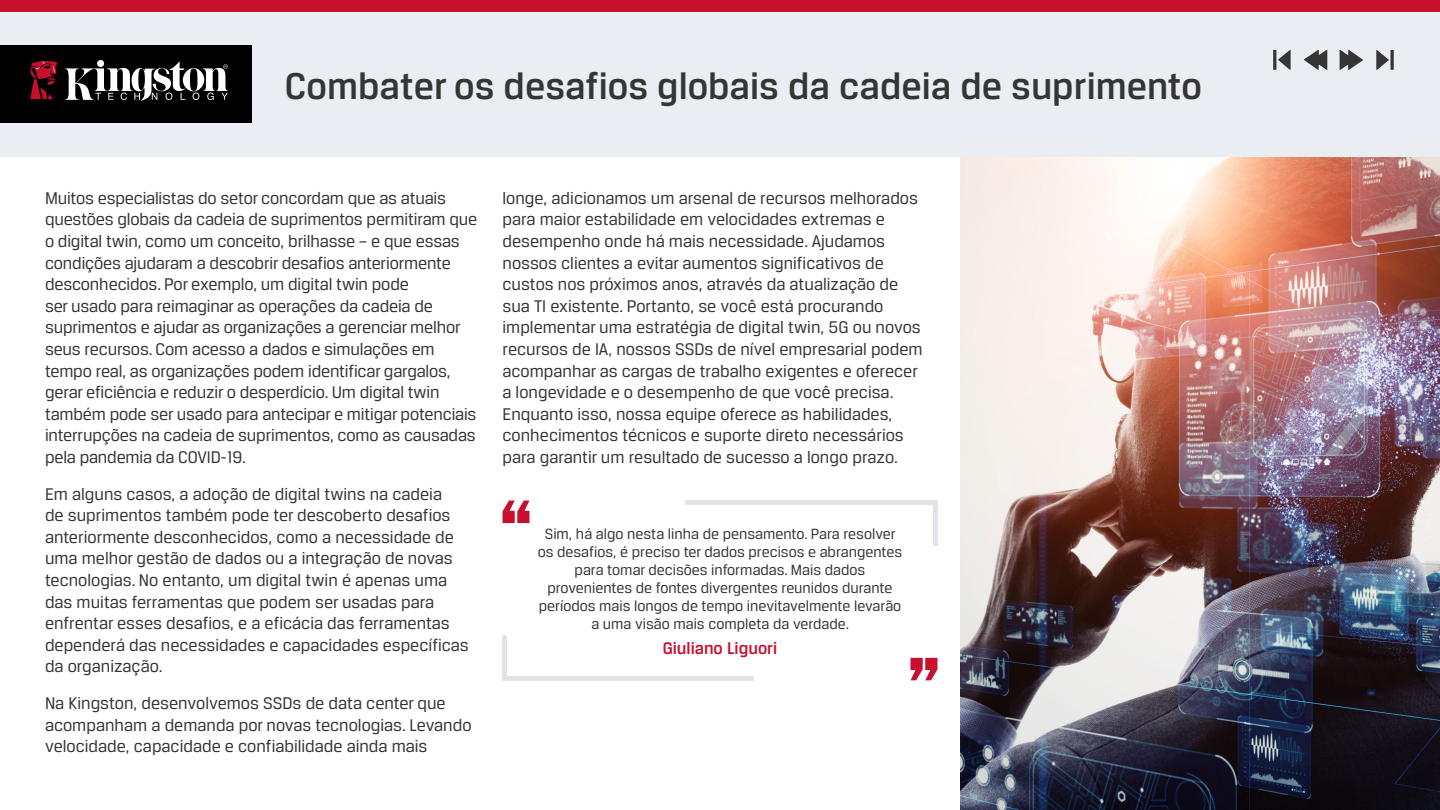
<style>
.page{position:relative;width:1440px;height:810px;background:#fff}
.page>*{position:absolute;margin:0;border:0;box-sizing:border-box;transform-origin:0 0}
.t1{font:500 39.75px "Breuer Text";color:#353535}
.t2{font:18px/21.6px "Breuer Text";color:#353535}
.t3{font:500 18px "Breuer Text";color:#c8102e}
.t4{font:15.75px/18px "Breuer Text";color:#353535;text-align:center}
</style>
<div class="page">
<img style="left:960px;top:156px;width:480px;height:654px">
<div style="left:0;top:0;width:1440px;height:156px;background:#eaedf1"></div>
<div style="left:0;top:0;width:1440px;height:11px;background:#c8102e"></div>
<div style="left:0;top:45px;width:251px;height:78px;background:#000"></div>
<div style="left:97px;top:60px;width:7px;height:7px;background:#fff;border-radius:50%"></div>
<svg style="left:65px;top:62px;width:163px;height:39px"></svg>
<svg style="left:30px;top:61px;width:28px;height:39px"></svg>
<svg style="left:1304px;top:50px;width:23px;height:20px"></svg>
<svg style="left:1340px;top:50px;width:23px;height:20px"></svg>
<svg style="left:1273px;top:50px;width:18px;height:20px"></svg>
<svg style="left:1376px;top:50px;width:18px;height:20px"></svg>
<svg style="left:502px;top:501px;width:28px;height:22px"></svg>
<hr style="left:686px;top:501px;width:224px;height:4px;background:#e0e3e7">
<hr style="left:910px;top:501px;width:28px;height:4px;background:#e0e3e7">
<div style="left:933px;top:501px;width:5px;height:22px;background:#e0e3e7"></div>
<div style="left:502px;top:635px;width:5px;height:23px;background:#e0e3e7"></div>
<div style="left:933px;top:523px;width:5px;height:23px;background:#e0e3e7"></div>
<hr style="left:502px;top:676px;width:28px;height:4px;background:#e0e3e7">
<div style="left:502px;top:658px;width:5px;height:22px;background:#e0e3e7"></div>
<hr style="left:530px;top:676px;width:224px;height:4px;background:#e0e3e7">
<svg style="left:910px;top:658px;width:28px;height:22px"></svg>
<h1 class="t1" style="left:285px;top:64px;width:919px">Combater os desafios globais da cadeia de suprimento</h1>
<p class="t2" style="left:45px;top:187px;width:434px">Muitos especialistas do setor concordam que as atuais questões globais da cadeia de suprimentos permitiram que o digital twin, como um conceito, brilhasse – e que essas condições ajudaram a descobrir desafios anteriormente desconhecidos. Por exemplo, um digital twin pode<br>ser usado para reimaginar as operações da cadeia de suprimentos e ajudar as organizações a gerenciar melhor seus recursos. Com acesso a dados e simulações em tempo real, as organizações podem identificar gargalos, gerar eficiência e reduzir o desperdício. Um digital twin também pode ser usado para antecipar e mitigar potenciais interrupções na cadeia de suprimentos, como as causadas pela pandemia da COVID-19.</p>
<p class="t2" style="left:45px;top:483px;width:425px">Em alguns casos, a adoção de digital twins na cadeia<br>de suprimentos também pode ter descoberto desafios anteriormente desconhecidos, como a necessidade de uma melhor gestão de dados ou a integração de novas tecnologias. No entanto, um digital twin é apenas uma das muitas ferramentas que podem ser usadas para enfrentar esses desafios, e a eficácia das ferramentas dependerá das necessidades e capacidades específicas da organização.</p>
<p class="t2" style="left:45px;top:692px;width:428px">Na Kingston, desenvolvemos SSDs de data center que acompanham a demanda por novas tecnologias. Levando velocidade, capacidade e confiabilidade ainda mais</p>
<p class="t2" style="left:503px;top:187px;width:422px">longe, adicionamos um arsenal de recursos melhorados para maior estabilidade em velocidades extremas e desempenho onde há mais necessidade. Ajudamos nossos clientes a evitar aumentos significativos de custos nos próximos anos, através da atualização de sua TI existente. Portanto, se você está procurando implementar uma estratégia de digital twin, 5G ou novos recursos de IA, nossos SSDs de nível empresarial podem acompanhar as cargas de trabalho exigentes e oferecer a longevidade e o desempenho de que você precisa.<br>Enquanto isso, nossa equipe oferece as habilidades, conhecimentos técnicos e suporte direto necessários para garantir um resultado de sucesso a longo prazo.</p>
<p class="t4" style="left:538px;top:524px;width:366px">Sim, há algo nesta linha de pensamento. Para resolver os desafios, é preciso ter dados precisos e abrangentes para tomar decisões informadas. Mais dados provenientes de fontes divergentes reunidos durante períodos mais longos de tempo inevitavelmente levarão a uma visão mais completa da verdade.</p>
<p class="t3" style="left:663px;top:638px;width:116px">Giuliano Liguori</p>
</div>
